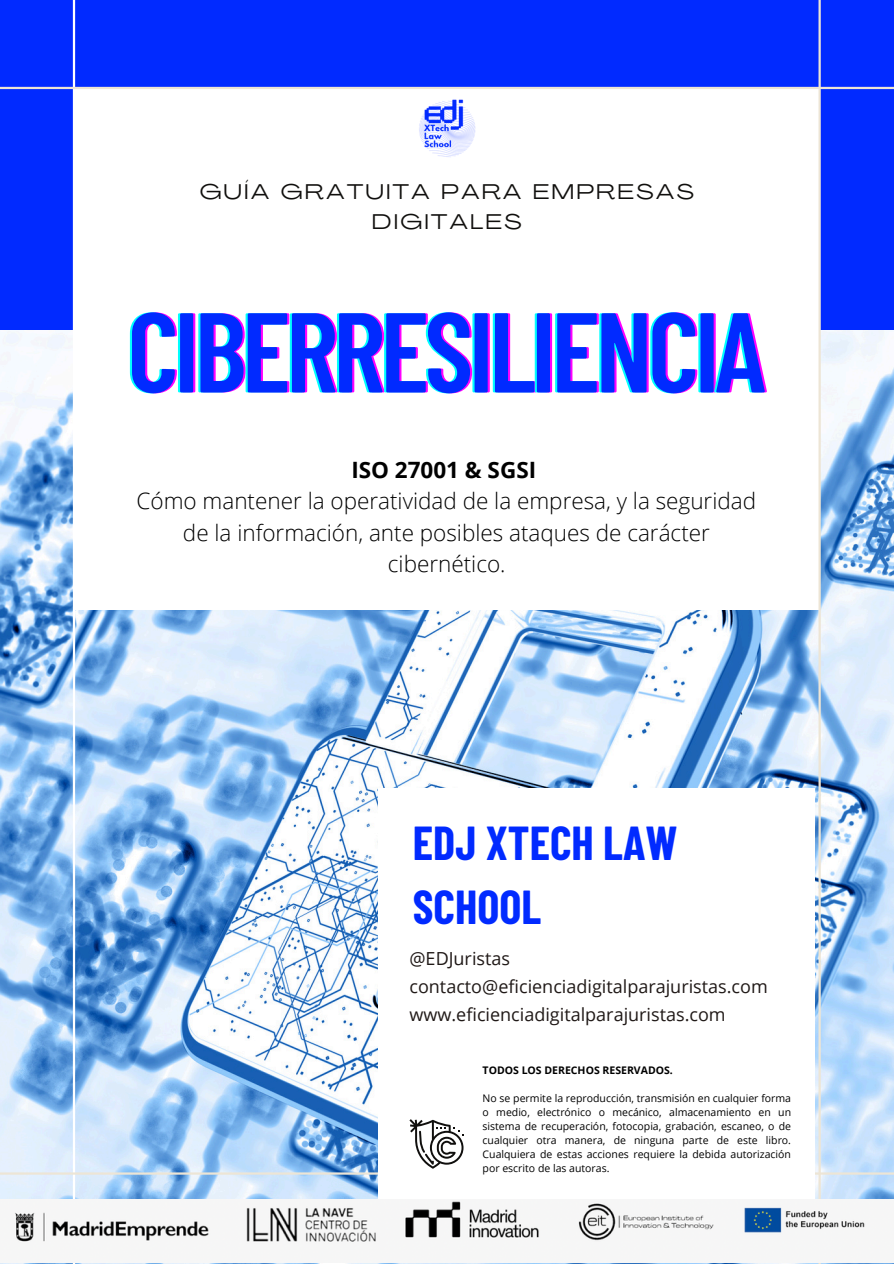
<style>
.page{position:relative;width:894px;height:1264px;background:#fff}
.page>*{position:absolute;margin:0;border:0;box-sizing:border-box;transform-origin:0 0}
.t1{font:600 112.95px "Barlow Condensed";letter-spacing:-.045em;color:#0ff}
.t2{font:700 46.5px/64.2px "Barlow Condensed";color:#012aff}
.t3{font:300 22.5px/31.5px "Open Sans";color:#000;text-align:center}
.t4{font:21px/29.2px "Agrandir Grand";letter-spacing:.125em;color:#100f0d;text-align:center}
.t5{font:18px/28.2px "Open Sans";color:#201917}
.t6{font:10.5px/14px "Open Sans";color:#000;text-align:justify}
.t7{font:700 10.5px "Open Sans";color:#000}
.s1{font-weight:700}
</style>
<div class="page">
<div style="left:0;top:0;width:893px;height:1263px;background:#012aff"></div>
<img style="left:0;top:330px;width:893px;height:933px">
<div style="left:73px;top:87px;width:746px;height:522px;background:#fff"></div>
<hr style="left:73px;top:0;width:2px;height:1263px;background:#fff">
<hr style="left:818px;top:0;width:2px;height:1263px;background:#ede5d5">
<hr style="left:0;top:87px;width:893px;height:2px;background:#ede5d5">
<hr style="left:0;top:1172px;width:893px;height:2px;background:#ede5d5">
<img style="left:419px;top:99px;width:57px;height:58px">
<div style="left:378px;top:788px;width:436px;height:414px;background:#fff"></div>
<svg style="left:409px;top:1119px;width:54px;height:49px"></svg>
<img style="left:0;top:1199px;width:893px;height:63px">
<h4 class="t4" style="left:200px;top:179px;width:495px">GUÍA GRATUITA PARA EMPRESAS<br>DIGITALES</h4>
<h1 class="t1" style="left:125px;top:279px;width:640px">CIBERRESILIENCIA</h1>
<p class="t3" style="left:136px;top:453px;width:621px"><span class="s1">ISO 27001 &amp; SGSI<br></span>Cómo mantener la operatividad de la empresa, y la seguridad de la información, ante posibles ataques de carácter cibernético.</p>
<h5 class="t2" style="left:413px;top:809px;width:266px">EDJ XTECH LAW<br>SCHOOL</h5>
<h2 class="t5" style="left:409px;top:943px;width:360px">@EDJuristas contacto@eficienciadigitalparajuristas.com www.eficienciadigitalparajuristas.com</h2>
<p class="t7" style="left:482px;top:1062px;width:192px">TODOS LOS DERECHOS RESERVADOS.</p>
<h6 class="t6" style="left:482px;top:1090px;width:310px">No se permite la reproducción, transmisión en cualquier forma o medio, electrónico o mecánico, almacenamiento en un sistema de recuperación, fotocopia, grabación, escaneo, o de cualquier otra manera, de ninguna parte de este libro.<br>Cualquiera de estas acciones requiere la debida autorización por escrito de las autoras.</h6>
</div>
